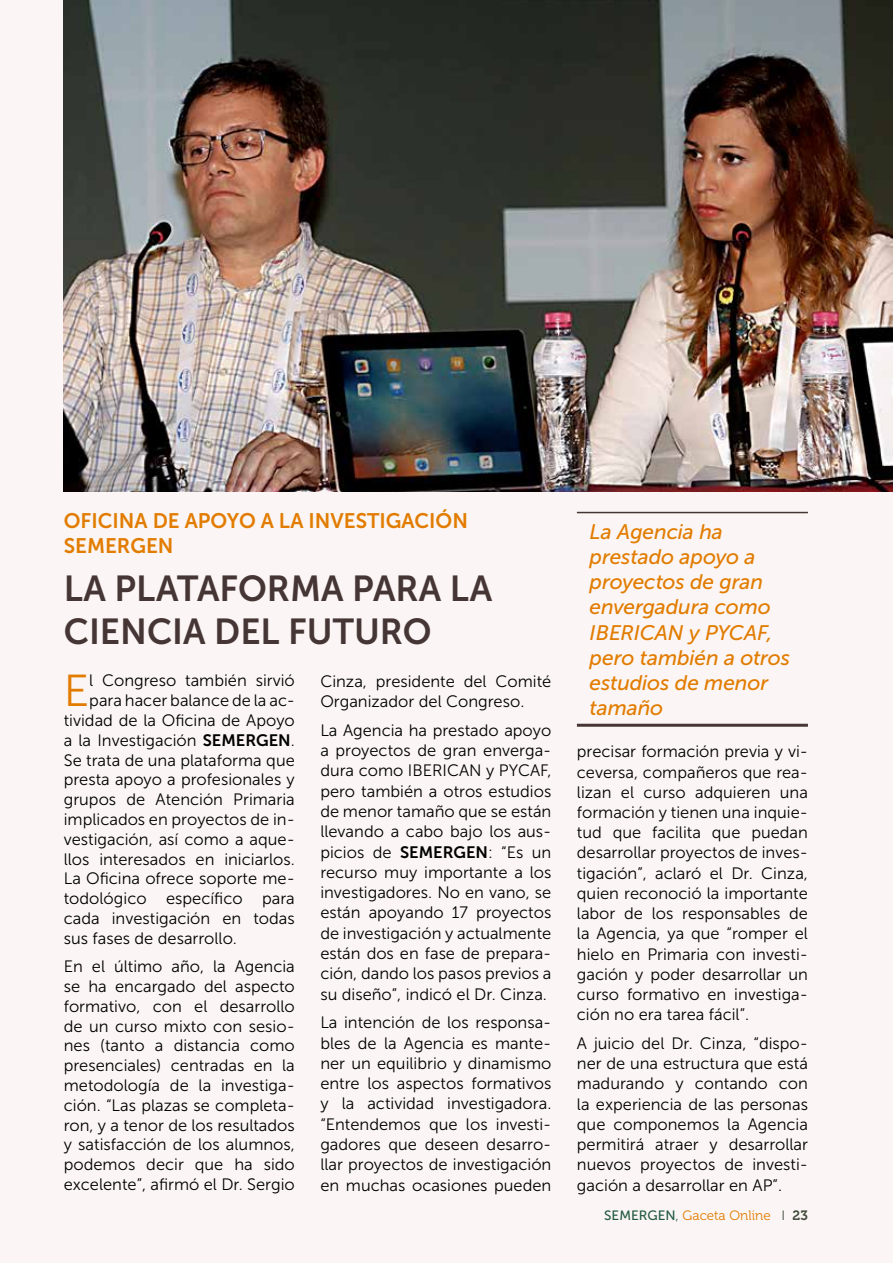
<style>
.page{position:relative;width:893px;height:1263px;background:#fff}
.page>*{position:absolute;margin:0;border:0;box-sizing:border-box;transform-origin:0 0}
.t1{font:44.7px "Museo Sans 300";color:#e27c00}
.t2{font:36px/43.2px "Museo Sans 700";color:#453635}
.t3{font:italic 21px/25.2px "Museo Sans 500";letter-spacing:-.005em;color:#e27c00}
.t4{font:21px/25.2px "Museo Sans 700";color:#e27c00}
.t5{font:16.5px/20.2px "Museo Sans 300";color:#000;text-align:justify}
.t6{font:13.5px "Museo 300";color:#e27c00}
.t7{font:13.5px "Museo Sans 500";color:#225a40}
.s1{font-family:"Museo Sans 700"}
.s2{font-family:"Museo Sans 300";color:#225a40}
.s3{font-family:"Museo Sans 300";color:#444d3e}
.s4{font-family:"Museo 700";color:#444d3e}
</style>
<div class="page">
<div style="left:0;top:1px;width:893px;height:1262px;background:#fbf6f5"></div>
<img style="left:64px;top:0;width:829px;height:491px">
<hr style="left:577px;top:512px;width:231px;height:1px;background:#453635">
<hr style="left:577px;top:724px;width:231px;height:3px;background:#453635">
<p class="t4" style="left:64px;top:508px;width:406px">OFICINA DE APOYO A LA I NVESTIGACIÓN<br>SEMERGEN</p>
<h2 class="t2" style="left:64px;top:567px;width:430px">LA PLATAFORMA PARA LA<br>CIENCIA DEL FUTURO</h2>
<h1 class="t1" style="left:64px;top:667px;width:27px">E</h1>
<p class="t5" style="left:89px;top:671px;width:207px">l Congreso también sirvió</p>
<p class="t5" style="left:89px;top:690px;width:207px">para hacer balance de la ac-</p>
<p class="t5" style="left:64px;top:710px;width:233px">tividad de la Oficina de Apoyo</p>
<p class="t5" style="left:64px;top:730px;width:184px">a la Investigación <span class="s1">SEMERGEN</span></p>
<p class="t5" style="left:64px;top:730px;width:233px;line-height:19.8px;text-indent:227px">.<br>Se trata de una plataforma que presta apoyo a profesionales y grupos de Atención Primaria implicados en proyectos de in&shy;vestigación, así como a aque&shy;llos interesados en iniciarlos.<br>La Oficina ofrece soporte me&shy;todológico específico para cada investigación en todas sus fases de desarrollo.</p>
<p class="t5" style="left:64px;top:957px;width:233px;line-height:19.8px">En el último año, la Agencia se ha encargado del aspecto formativo, con el desarrollo de un curso mixto con sesio&shy;nes (tanto a distancia como presenciales) centradas en la metodología de la investiga&shy;ción. “Las plazas se completa&shy;ron, y a tenor de los resultados y satisfacción de los alumnos, podemos decir que ha sido excelente”, afirmó el Dr. Sergio</p>
<p class="t5" style="left:320px;top:671px;width:233px">Cinza, presidente del Comité<br>Organizador del Congreso.</p>
<p class="t5" style="left:320px;top:720px;width:233px">La Agencia ha prestado apoyo a proyectos de gran enverga&shy;dura como IBERICAN y PYCAF, pero también a otros estudios de menor tamaño que se están llevando a cabo bajo los aus&shy;picios de <span class="s1">SEMERGEN</span></p>
<p class="t5" style="left:320px;top:842px;width:233px;text-indent:168px">: “Es un recurso muy importante a los investigadores. No en vano, se están apoyando 17 proyectos de investigación y actualmente están dos en fase de prepara&shy;ción, dando los pasos previos a su diseño”, indicó el Dr. Cinza.</p>
<p class="t5" style="left:320px;top:1013px;width:233px">La intención de los responsa&shy;bles de la Agencia es mante&shy;ner un equilibrio y dinamismo entre los aspectos formativos y la actividad investigadora. “Entendemos que los investi&shy;gadores que deseen desarro&shy;llar proyectos de investigación en muchas ocasiones pueden</p>
<p class="t3" style="left:590px;top:519px;width:202px">La Agencia ha prestado apoyo a proyectos de gran envergadura como<br>IBERICAN y PYCAF, pero también a otros estudios de menor tamaño</p>
<p class="t5" style="left:577px;top:741px;width:233px">precisar formación previa y vi&shy;ceversa, compañeros que rea&shy;lizan el curso adquieren una formación y tienen una inquie&shy;tud que facilita que puedan desarrollar proyectos de inves&shy;tigación”, aclaró el Dr. Cinza, quien reconoció la importante labor de los responsables de la Agencia, ya que “romper el hielo en Primaria con investi&shy;gación y poder desarrollar un curso formativo en investiga&shy;ción no era tarea fácil”.</p>
<p class="t5" style="left:577px;top:1033px;width:233px">A juicio del Dr. Cinza, “dispo&shy;ner de una estructura que está madurando y contando con la experiencia de las personas que componemos la Agencia permitirá atraer y desarrollar nuevos proyectos de investi&shy;gación a desarrollar en AP”.</p>
<p class="t7" style="left:604px;top:1208px;width:18px">SEMERGEN</p>
<p class="t6" style="left:676px;top:1208px;width:134px"><span class="s2">,</span> Gaceta Online <span class="s3">I</span> <span class="s4">23</span></p>
</div>
